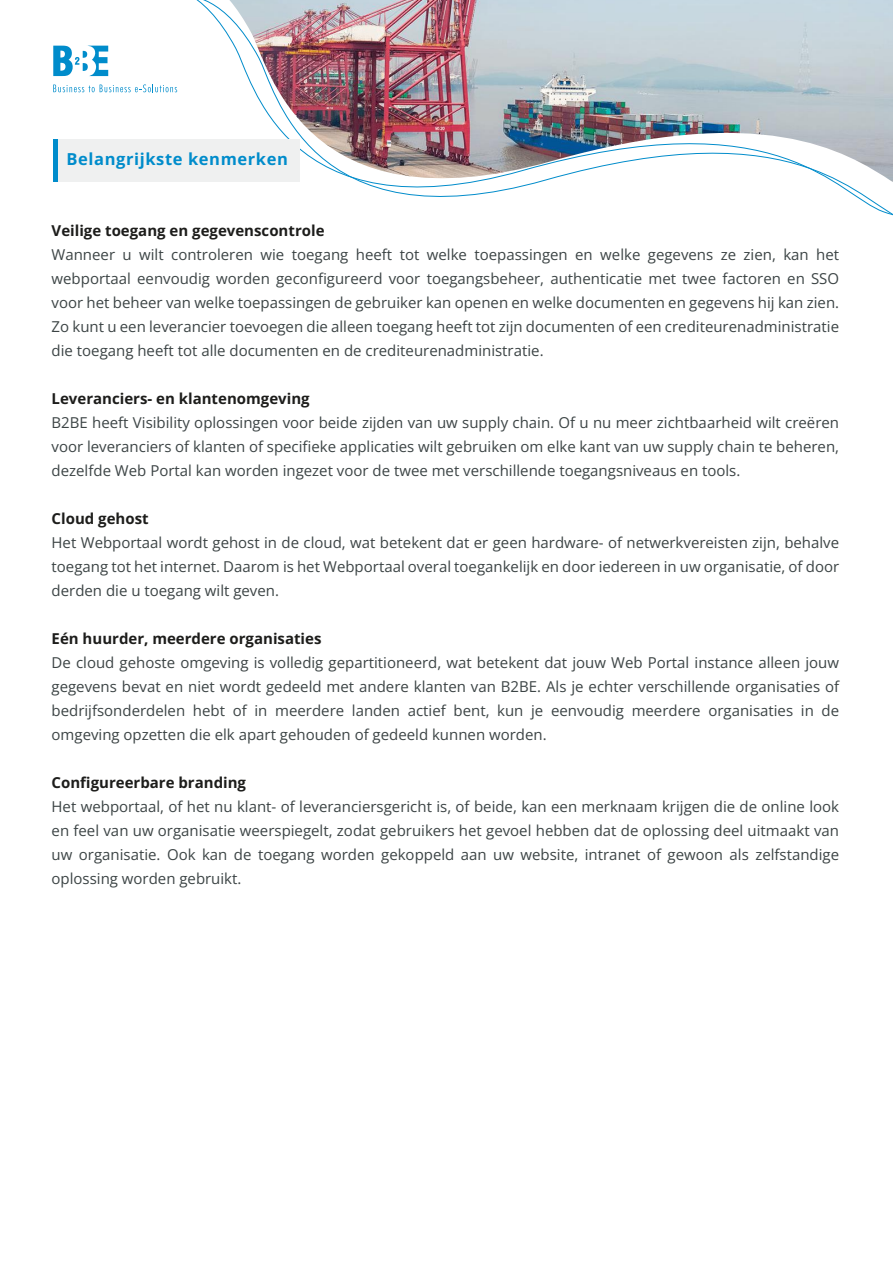
<style>
.page{position:relative;width:893px;height:1263px;background:#fff}
.page>*{position:absolute;margin:0;border:0;box-sizing:border-box;transform-origin:0 0}
.t1{font:700 16.5px "Open Sans";letter-spacing:.035em;color:#008ccb}
.t2{font:15px/24px "Open Sans";color:#3c4445;text-align:justify}
.t3{font:700 15px "Open Sans";color:#1d1d1b}
</style>
<div class="page">
<svg style="left:53px;top:45px;width:55px;height:31px"></svg>
<svg style="left:53px;top:84px;width:111px;height:8px"></svg>
<img style="left:187px;top:0;width:706px;height:216px">
<div style="left:53px;top:139px;width:247px;height:42px;background:#eff0f0"></div>
<hr style="left:53px;top:139px;width:4px;height:42px;background:#008ccb">
<p class="t1" style="left:67px;top:148px;width:223px">Belangrijkste kenmerken</p>
<p class="t3" style="left:52px;top:220px;width:274px">Veilige toegang en gegevenscontrole</p>
<p class="t2" style="left:52px;top:242px;width:789px">Wanneer u wilt controleren wie toegang heeft tot welke toepassingen en welke gegevens ze zien, kan het webportaal eenvoudig worden geconfigureerd voor toegangsbeheer, authenticatie met twee factoren en SSO voor het beheer van welke toepassingen de gebruiker kan openen en welke documenten en gegevens hij kan zien.<br>Zo kunt u een leverancier toevoegen die alleen toegang heeft tot zijn documenten of een crediteurenadministratie die toegang heeft tot alle documenten en de crediteurenadministratie.</p>
<p class="t3" style="left:52px;top:388px;width:260px">Leveranciers- en klantenomgeving</p>
<p class="t2" style="left:52px;top:410px;width:789px">B2BE heeft Visibility oplossingen voor beide zijden van uw supply chain. Of u nu meer zichtbaarheid wilt creëren voor leveranciers of klanten of specifieke applicaties wilt gebruiken om elke kant van uw supply chain te beheren, dezelfde Web Portal kan worden ingezet voor de twee met verschillende toegangsniveaus en tools.</p>
<p class="t3" style="left:52px;top:508px;width:99px">Cloud gehost</p>
<p class="t2" style="left:52px;top:530px;width:789px">Het Webportaal wordt gehost in de cloud, wat betekent dat er geen hardware- of netwerkvereisten zijn, behalve toegang tot het internet. Daarom is het Webportaal overal toegankelijk en door iedereen in uw organisatie, of door derden die u toegang wilt geven.</p>
<p class="t3" style="left:52px;top:628px;width:271px">Eén huurder, meerdere organisaties</p>
<p class="t2" style="left:52px;top:650px;width:789px">De cloud gehoste omgeving is volledig gepartitioneerd, wat betekent dat jouw Web Portal instance alleen jouw gegevens bevat en niet wordt gedeeld met andere klanten van B2BE. Als je echter verschillende organisaties of bedrijfsonderdelen hebt of in meerdere landen actief bent, kun je eenvoudig meerdere organisaties in de omgeving opzetten die elk apart gehouden of gedeeld kunnen worden.</p>
<p class="t3" style="left:52px;top:772px;width:196px">Configureerbare branding</p>
<p class="t2" style="left:52px;top:794px;width:789px">Het webportaal, of het nu klant- of leveranciersgericht is, of beide, kan een merknaam krijgen die de online look en feel van uw organisatie weerspiegelt, zodat gebruikers het gevoel hebben dat de oplossing deel uitmaakt van uw organisatie. Ook kan de toegang worden gekoppeld aan uw website, intranet of gewoon als zelfstandige oplossing worden gebruikt.</p>
</div>
